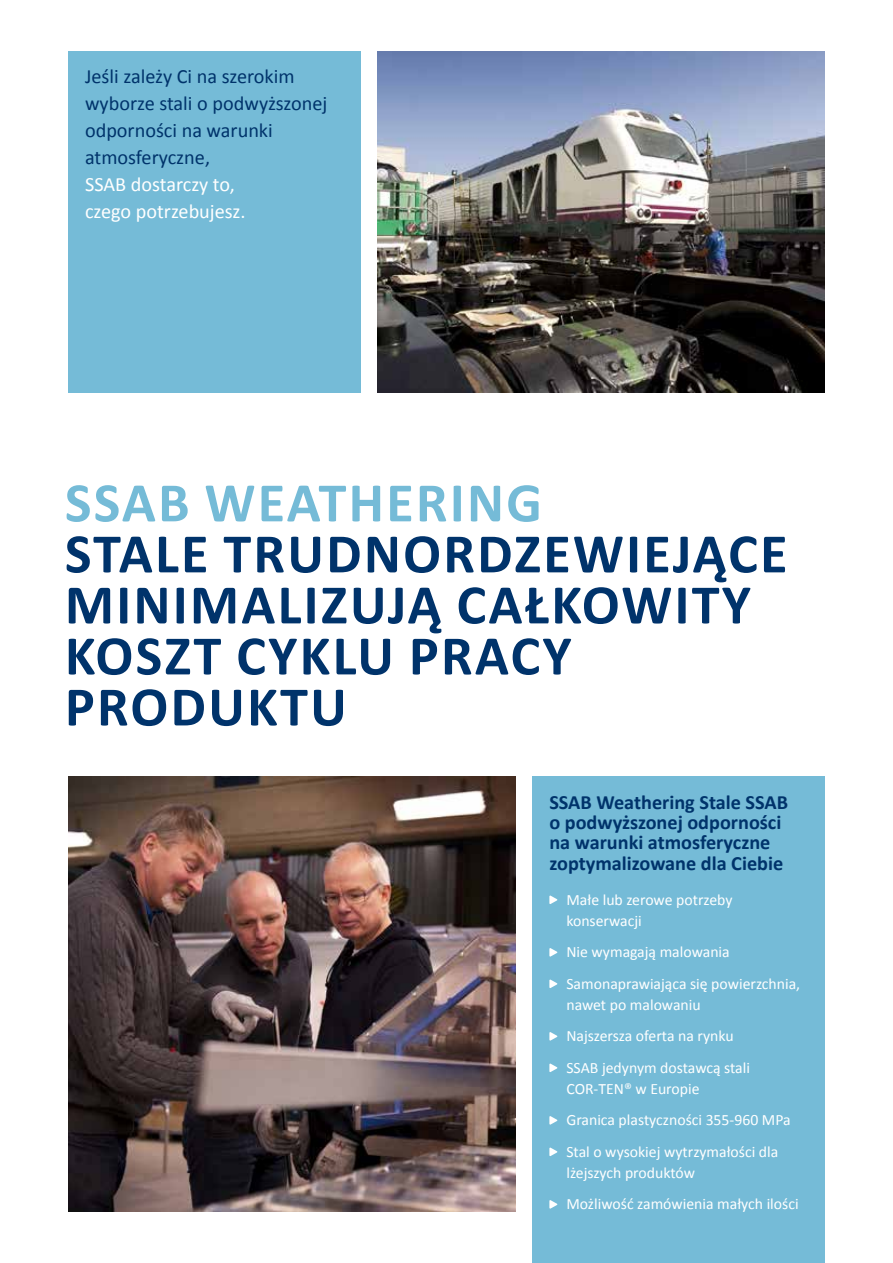
<style>
.page{position:relative;width:893px;height:1263px;background:#fff}
.page>*{position:absolute;margin:0;border:0;box-sizing:border-box;transform-origin:0 0}
.t1{font:700 56.25px/51px "Calibri";letter-spacing:.04em;color:#00336b}
.t2{font:700 56.25px "Calibri";letter-spacing:.04em;color:#75bbd7}
.t3{font:700 20.25px/20.5px "Calibri";color:#00336b}
.t4{font:20.25px/27px "Calibri";color:#00336b}
.t5{font:20.25px/27px "Calibri";color:#fff}
.t6{font:15.75px/31.5px "Calibri";color:#fff}
</style>
<div class="page">
<img style="left:378px;top:51px;width:447px;height:341px">
<div style="left:532px;top:777px;width:293px;height:486px;background:#75bbd7"></div>
<svg style="left:549px;top:895px;width:8px;height:9px"></svg>
<svg style="left:549px;top:948px;width:8px;height:9px"></svg>
<svg style="left:549px;top:979px;width:8px;height:9px"></svg>
<svg style="left:549px;top:1032px;width:8px;height:9px"></svg>
<svg style="left:549px;top:1063px;width:8px;height:9px"></svg>
<svg style="left:549px;top:1116px;width:8px;height:9px"></svg>
<svg style="left:549px;top:1147px;width:8px;height:9px"></svg>
<svg style="left:549px;top:1200px;width:8px;height:9px"></svg>
<img style="left:68px;top:777px;width:447px;height:435px">
<div style="left:68px;top:51px;width:293px;height:341px;background:#75bbd7"></div>
<p class="t4" style="left:85px;top:63px;width:244px">Jeśli zależy Ci na szerokim wyborze stali o podwyższonej odporności na warunki atmosferyczne,</p>
<p class="t5" style="left:85px;top:171px;width:162px">SSAB dostarczy to, czego potrzebujesz.</p>
<h1 class="t2" style="left:65px;top:467px;width:479px">SSAB WEATHERING</h1>
<h1 class="t1" style="left:65px;top:528px;width:724px">STALE TRUDNORDZEWIEJĄCE<br>MINIMALIZUJĄ CAŁKOWITY<br>KOSZT CYKLU PRACY<br>PRODUKTU</h1>
<p class="t3" style="left:549px;top:792px;width:240px">SSAB Weathering Stale SSAB o podwyższonej odporności na warunki atmosferyczne zoptymalizowane dla Ciebie</p>
<p class="t6" style="left:566px;top:889px;width:168px;line-height:21px">Małe lub zerowe potrzeby konserwacji</p>
<p class="t6" style="left:566px;top:936px;width:235px">Nie wymagają malowania<br>Samonaprawiająca się powierzchnia,</p>
<p class="t6" style="left:566px;top:989px;width:185px">nawet po malowaniu<br>Najszersza oferta na rynku<br>SSAB jedynym dostawcą stali</p>
<p class="t6" style="left:566px;top:1073px;width:226px">COR-TEN® w Europie<br>Granica plastyczności 355-960 MPa<br>Stal o wysokiej wytrzymałości dla</p>
<p class="t6" style="left:566px;top:1157px;width:234px">lżejszych produktów<br>Możliwość zamówienia małych ilości</p>
</div>
